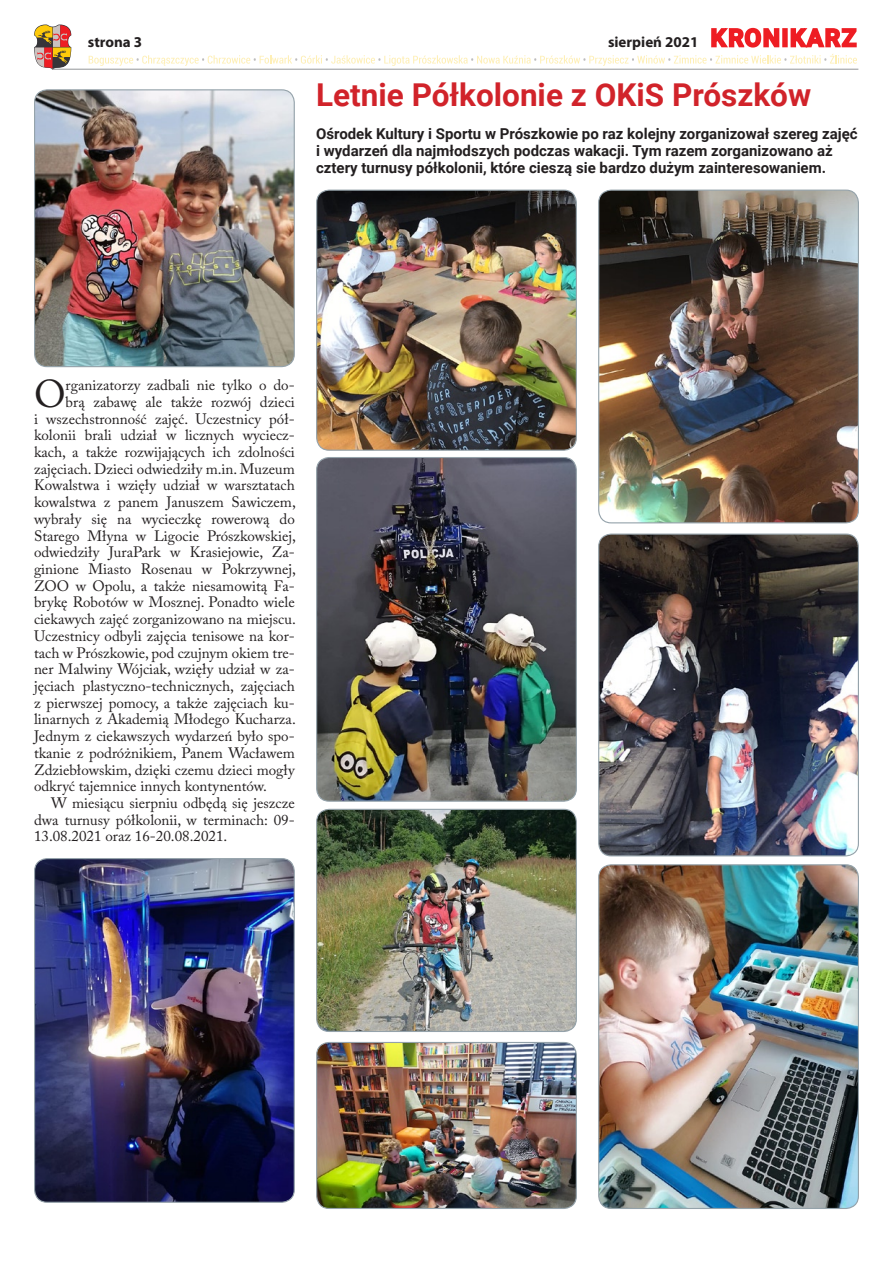
<style>
.page{position:relative;width:893px;height:1263px;background:#fff}
.page>*{position:absolute;margin:0;border:0;box-sizing:border-box;transform-origin:0 0}
.Tekst_podstawowy{font:38.55px "Adobe Caslon Pro";color:#231f20}
.Tytuł_główny{font:700 31.5px "Roboto";color:#d1232a}
.Tekst_podstawowy-2{font:15px/16.6px "Adobe Caslon Pro";color:#231f20;text-align:justify}
.Podtytuł{font:700 15px/16.6px "Roboto";color:#231f20}
.t1{font:700 15px "Myriad Pro";color:#231f20}
</style>
<div class="page">
<svg style="left:34px;top:25px;width:37px;height:45px;background:#bd845e"></svg>
<svg style="left:89px;top:27px;width:768px;height:39px"></svg>
<hr style="left:52px;top:69px;width:806px;height:1px;background:#939598">
<img style="left:35px;top:859px;width:259px;height:343px">
<div style="left:34px;top:858px;width:261px;height:345px;border:1px solid #94a2aa;border-radius:13px"></div>
<img style="left:317px;top:190px;width:259px;height:260px">
<div style="left:316px;top:190px;width:261px;height:261px;border:1px solid #94a2aa;border-radius:13px"></div>
<img style="left:317px;top:457px;width:259px;height:344px">
<div style="left:316px;top:457px;width:261px;height:345px;border:1px solid #94a2aa;border-radius:13px"></div>
<img style="left:35px;top:90px;width:259px;height:277px">
<div style="left:34px;top:89px;width:261px;height:278px;border:1px solid #94a2aa;border-radius:13px"></div>
<img style="left:599px;top:535px;width:259px;height:321px">
<div style="left:598px;top:533px;width:261px;height:323px;border:1px solid #94a2aa;border-radius:13px"></div>
<img style="left:317px;top:809px;width:259px;height:222px">
<div style="left:316px;top:809px;width:261px;height:223px;border:1px solid #94a2aa;border-radius:13px"></div>
<img style="left:599px;top:190px;width:259px;height:333px">
<div style="left:598px;top:190px;width:261px;height:333px;border:1px solid #94a2aa;border-radius:13px"></div>
<img style="left:599px;top:865px;width:259px;height:343px">
<div style="left:598px;top:864px;width:261px;height:345px;border:1px solid #94a2aa;border-radius:13px"></div>
<img style="left:317px;top:1042px;width:259px;height:166px">
<div style="left:316px;top:1042px;width:261px;height:167px;border:1px solid #94a2aa;border-radius:13px"></div>
<p class="t1" style="left:88px;top:32px;width:56px">strona 3</p>
<p class="t1" style="left:608px;top:32px;width:92px">sierpień 2021</p>
<p class="Tytuł_główny" style="left:316px;top:73px;width:497px">Letnie Półkolonie z OKiS Prószków</p>
<p class="Podtytuł" style="left:316px;top:125px;width:543px">Ośrodek Kultury i Sportu w Prószkowie po raz kolejny zorganizował szereg zajęć i wydarzeń dla najmłodszych podczas wakacji. Tym razem zorganizowano aż cztery turnusy półkolonii, które cieszą sie bardzo dużym zainteresowaniem.</p>
<p class="Tekst_podstawowy" style="left:34px;top:371px;width:33px">O</p>
<p class="Tekst_podstawowy-2" style="left:66px;top:377px;width:231px">rganizatorzy zadbali nie tylko o do-</p>
<p class="Tekst_podstawowy-2" style="left:66px;top:393px;width:231px">brą zabawę ale także rozwój dzieci</p>
<p class="Tekst_podstawowy-2" style="left:34px;top:410px;width:262px">i wszechstronność zajęć. Uczestnicy pół-</p>
<p class="Tekst_podstawowy-2" style="left:34px;top:427px;width:262px">kolonii brali udział w licznych wyciecz-</p>
<p class="Tekst_podstawowy-2" style="left:34px;top:443px;width:262px">kach, a także rozwijających ich zdolności</p>
<p class="Tekst_podstawowy-2" style="left:34px;top:460px;width:262px">zajęciach. Dzieci odwiedziły m.in. Muzeum</p>
<p class="Tekst_podstawowy-2" style="left:34px;top:477px;width:262px">Kowalstwa i wzięły udział w warsztatach</p>
<p class="Tekst_podstawowy-2" style="left:34px;top:494px;width:263px">kowalstwa z panem Januszem Sawiczem,</p>
<p class="Tekst_podstawowy-2" style="left:34px;top:510px;width:262px">wybrały się na wycieczkę rowerową do</p>
<p class="Tekst_podstawowy-2" style="left:34px;top:527px;width:263px">Starego Młyna w Ligocie Prószkowskiej,</p>
<p class="Tekst_podstawowy-2" style="left:34px;top:544px;width:262px">odwiedziły JuraPark w Krasiejowie, Za-</p>
<p class="Tekst_podstawowy-2" style="left:34px;top:560px;width:263px">ginione Miasto Rosenau w Pokrzywnej,</p>
<p class="Tekst_podstawowy-2" style="left:34px;top:577px;width:262px">ZOO w Opolu, a także niesamowitą Fa-</p>
<p class="Tekst_podstawowy-2" style="left:34px;top:594px;width:262px">brykę Robotów w Mosznej. Ponadto wiele</p>
<p class="Tekst_podstawowy-2" style="left:34px;top:611px;width:263px">ciekawych zajęć zorganizowano na miejscu.</p>
<p class="Tekst_podstawowy-2" style="left:34px;top:627px;width:262px">Uczestnicy odbyli zajęcia tenisowe na kor-</p>
<p class="Tekst_podstawowy-2" style="left:34px;top:644px;width:262px">tach w Prószkowie, pod czujnym okiem tre-</p>
<p class="Tekst_podstawowy-2" style="left:34px;top:661px;width:262px">ner Malwiny Wójciak, wzięły udział w za-</p>
<p class="Tekst_podstawowy-2" style="left:34px;top:677px;width:262px">jęciach plastyczno-technicznych, zajęciach</p>
<p class="Tekst_podstawowy-2" style="left:34px;top:694px;width:262px">z pierwszej pomocy, a także zajęciach ku-</p>
<p class="Tekst_podstawowy-2" style="left:34px;top:711px;width:263px">linarnych z Akademią Młodego Kucharza.</p>
<p class="Tekst_podstawowy-2" style="left:34px;top:727px;width:262px">Jednym z ciekawszych wydarzeń było spo-</p>
<p class="Tekst_podstawowy-2" style="left:34px;top:744px;width:262px">tkanie z podróżnikiem, Panem Wacławem</p>
<p class="Tekst_podstawowy-2" style="left:34px;top:761px;width:262px">Zdziebłowskim, dzięki czemu dzieci mogły</p>
<p class="Tekst_podstawowy-2" style="left:34px;top:778px;width:234px">odkryć tajemnice innych kontynentów.</p>
<p class="Tekst_podstawowy-2" style="left:34px;top:794px;width:262px;text-indent:17px">W miesiącu sierpniu odbędą się jeszcze dwa turnusy półkolonii, w terminach: 09- 13.08.2021 oraz 16-20.08.2021.</p>
</div>
